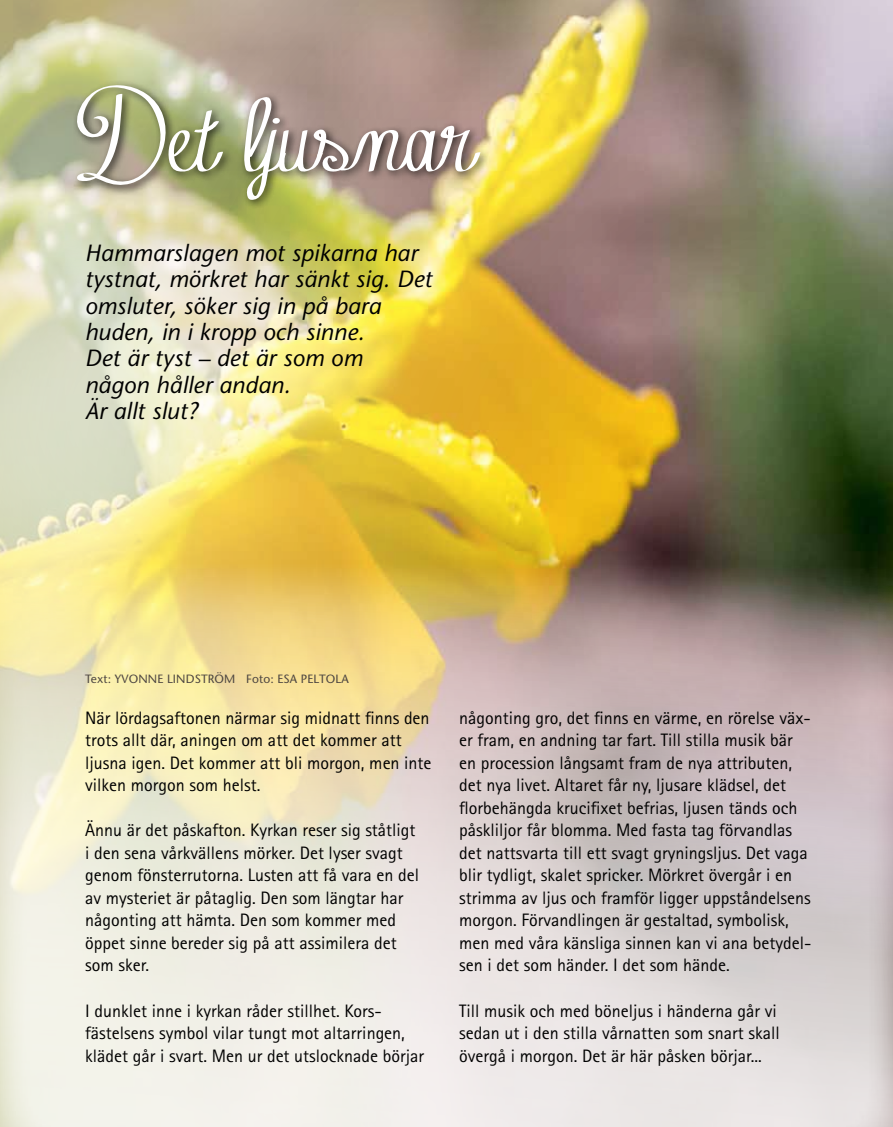
<style>
.page{position:relative;width:893px;height:1127px;background:#fff}
.page>*{position:absolute;margin:0;border:0;box-sizing:border-box;transform-origin:0 0}
.t1{font:106.2px "Contribute FREE version";color:#fff}
.t2{font:italic 23.4px/26.2px "Stone Sans";letter-spacing:.01em;color:#000}
.t3{font:18px/22.5px "Rotis Sans Serif";color:#000}
.t4{font:12px "Stone Sans";letter-spacing:.01em;color:#4d4641}
</style>
<div class="page">
<img style="left:0;top:0;width:893px;height:563px">
<img style="left:0;top:208px;width:514px;height:355px">
<div style="left:72px;top:80px;width:419px;height:130px;background:#000;opacity:.75"></div>
<svg style="left:0;top:563px;width:893px;height:564px;background:#ddd3c0"></svg>
<h1 class="t1" style="left:72px;top:78px;width:405px">Det ljusnar</h1>
<p class="t2" style="left:85px;top:239px;width:349px">Hammarslagen mot spikarna har tystnat, mörkret har sänkt sig. Det omsluter, söker sig in på bara huden, in i kropp och sinne.<br>Det är tyst – det är som om någon håller andan.<br>Är allt slut?</p>
<p class="t4" style="left:85px;top:672px;width:265px">TEXT: YVONNE LI NDSTRÖM FOTO: ESA PELTOLA</p>
<p class="t3" style="left:85px;top:706px;width:348px">När lördagsaftonen närmar sig midnatt finns den trots allt där, aningen om att det kommer att ljusna igen. Det kommer att bli morgon, men inte vilken morgon som helst.</p>
<p class="t3" style="left:85px;top:819px;width:336px">Ännu är det påskafton. Kyrkan reser sig ståtligt i den sena vårkvällens mörker. Det lyser svagt genom fönsterrutorna. Lusten att få vara en del av mysteriet är påtaglig. Den som längtar har någonting att hämta. Den som kommer med öppet sinne bereder sig på att assimilera det som sker.</p>
<p class="t3" style="left:85px;top:999px;width:341px">I dunklet inne i kyrkan råder stillhet. Kors&shy;fästelsens symbol vilar tungt mot altarringen, klädet går i svart. Men ur det utslocknade börjar</p>
<p class="t3" style="left:459px;top:706px;width:354px">någonting gro, det finns en värme, en rörelse väx&shy;er fram, en andning tar fart. Till stilla musik bär en procession långsamt fram de nya attributen, det nya livet. Altaret får ny, ljusare klädsel, det florbehängda krucifixet befrias, ljusen tänds och påskliljor får blomma. Med fasta tag förvandlas det nattsvarta till ett svagt gryningsljus. Det vaga blir tydligt, skalet spricker. Mörkret övergår i en strimma av ljus och framför ligger uppståndelsens morgon. Förvandlingen är gestaltad, symbolisk, men med våra känsliga sinnen kan vi ana betydel&shy;sen i det som händer. I det som hände.</p>
<p class="t3" style="left:459px;top:999px;width:322px">Till musik och med böneljus i händerna går vi sedan ut i den stilla vårnatten som snart skall övergå i morgon. Det är här påsken börjar...</p>
</div>
